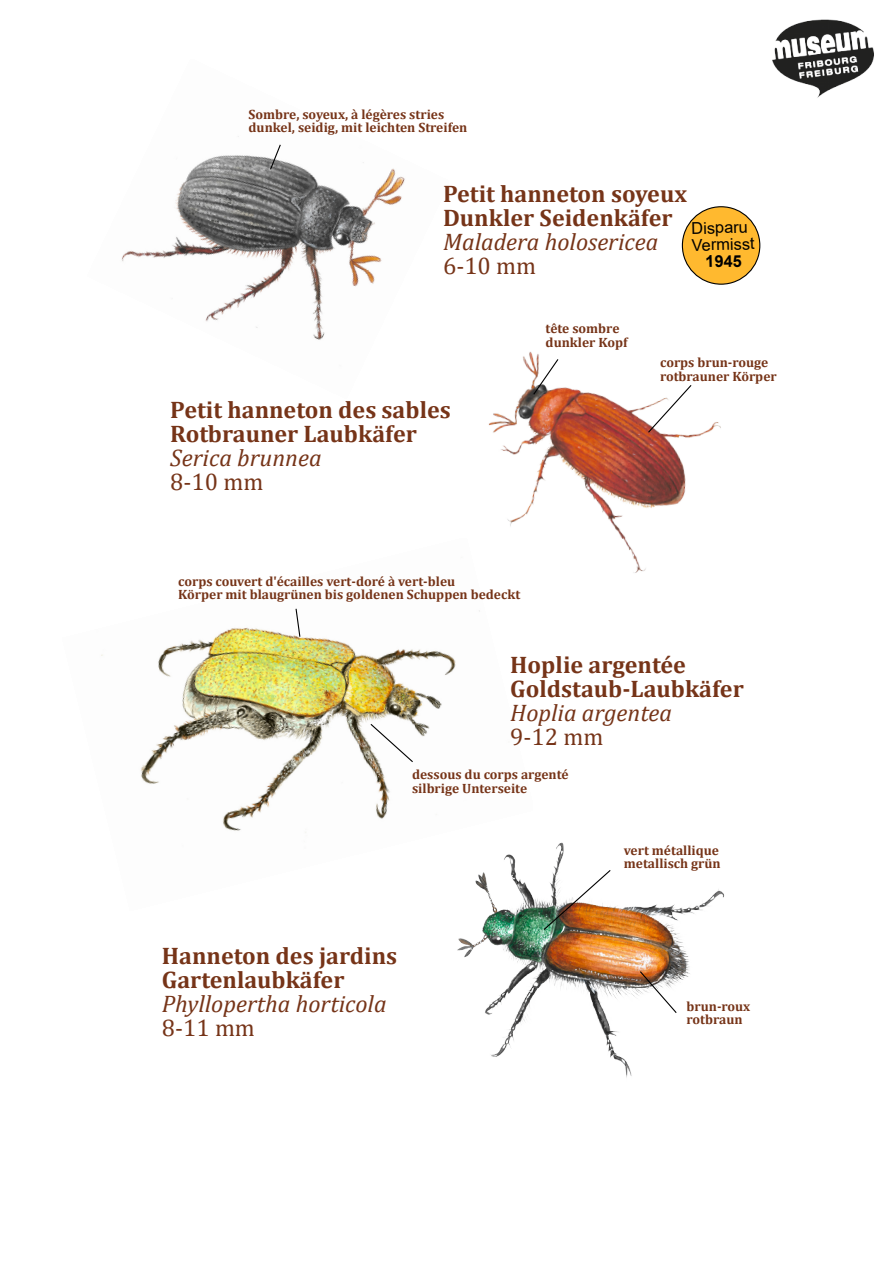
<style>
.page{position:relative;width:893px;height:1263px;background:#fff}
.page>*{position:absolute;margin:0;border:0;box-sizing:border-box;transform-origin:0 0}
.t1{font:700 24px/24px "Cambria";color:#763418}
.t2{font:italic 24px "Cambria";color:#763418}
.t3{font:24px "Cambria";color:#763418}
.t4{font:16.35px/17px "Arial";color:#000}
.t5{font:700 16.35px "Arial";color:#000}
.t6{font:700 13.5px/13.5px "Cambria";color:#763418}
</style>
<div class="page">
<img style="left:121px;top:136px;width:284px;height:204px">
<img style="left:101px;top:627px;width:355px;height:206px">
<img style="left:772px;top:19px;width:102px;height:79px">
<svg style="left:295px;top:608px;width:6px;height:30px"></svg>
<svg style="left:369px;top:723px;width:45px;height:40px"></svg>
<img style="left:410px;top:818px;width:315px;height:260px">
<img style="left:542px;top:869px;width:70px;height:62px">
<svg style="left:639px;top:970px;width:39px;height:44px"></svg>
<svg style="left:269px;top:143px;width:13px;height:28px"></svg>
<div style="left:682px;top:206px;width:78px;height:79px;background:#ffb92f;border:1px solid #000;border-radius:50%"></div>
<img style="left:479px;top:351px;width:242px;height:261px">
<svg style="left:647px;top:384px;width:46px;height:50px"></svg>
<svg style="left:532px;top:358px;width:27px;height:38px"></svg>
<p class="t6" style="left:249px;top:108px;width:220px">Sombre, soyeux, à légères stries dunkel, seidig, mit leichten Streifen</p>
<h1 class="t1" style="left:443px;top:183px;width:245px">Petit hanneton soyeux<br>Dunkler Seidenkäfer</h1>
<h1 class="t2" style="left:443px;top:231px;width:217px">Maladera holosericea</h1>
<h1 class="t3" style="left:443px;top:255px;width:95px">6-10 mm</h1>
<p class="t4" style="left:691px;top:221px;width:65px;rotate:-1deg">Disparu<br>Vermisst</p>
<p class="t5" style="left:705px;top:255px;width:38px;rotate:-1deg">1945</p>
<h1 class="t1" style="left:170px;top:399px;width:282px">Petit hanneton des sables<br>Rotbrauner Laubkäfer</h1>
<h1 class="t2" style="left:170px;top:447px;width:153px">Serica brunnea</h1>
<h1 class="t3" style="left:170px;top:471px;width:95px">8-10 mm</h1>
<p class="t6" style="left:546px;top:323px;width:83px">tête sombre dunkler Kopf</p>
<p class="t6" style="left:660px;top:357px;width:118px">corps brun-rouge rotbrauner Körper</p>
<p class="t6" style="left:178px;top:575px;width:344px">corps couvert d'écailles vert-doré à vert-bleu<br>Körper mit blaugrünen bis goldenen Schuppen bedeckt</p>
<h1 class="t1" style="left:510px;top:655px;width:235px">Hoplie argentée<br>Goldstaub-Laubkäfer</h1>
<h1 class="t2" style="left:510px;top:703px;width:163px">Hoplia argentea</h1>
<h1 class="t3" style="left:510px;top:727px;width:95px">9-12 mm</h1>
<p class="t6" style="left:412px;top:769px;width:158px">dessous du corps argenté silbrige Unterseite</p>
<h1 class="t1" style="left:162px;top:946px;width:237px">Hanneton des jardins<br>Gartenlaubkäfer</h1>
<h1 class="t2" style="left:162px;top:994px;width:226px">Phyllopertha horticola</h1>
<h1 class="t3" style="left:162px;top:1018px;width:95px">8-11 mm</h1>
<p class="t6" style="left:624px;top:844px;width:98px">vert métallique metallisch grün</p>
<p class="t6" style="left:687px;top:1000px;width:65px">brun-roux rotbraun</p>
</div>
